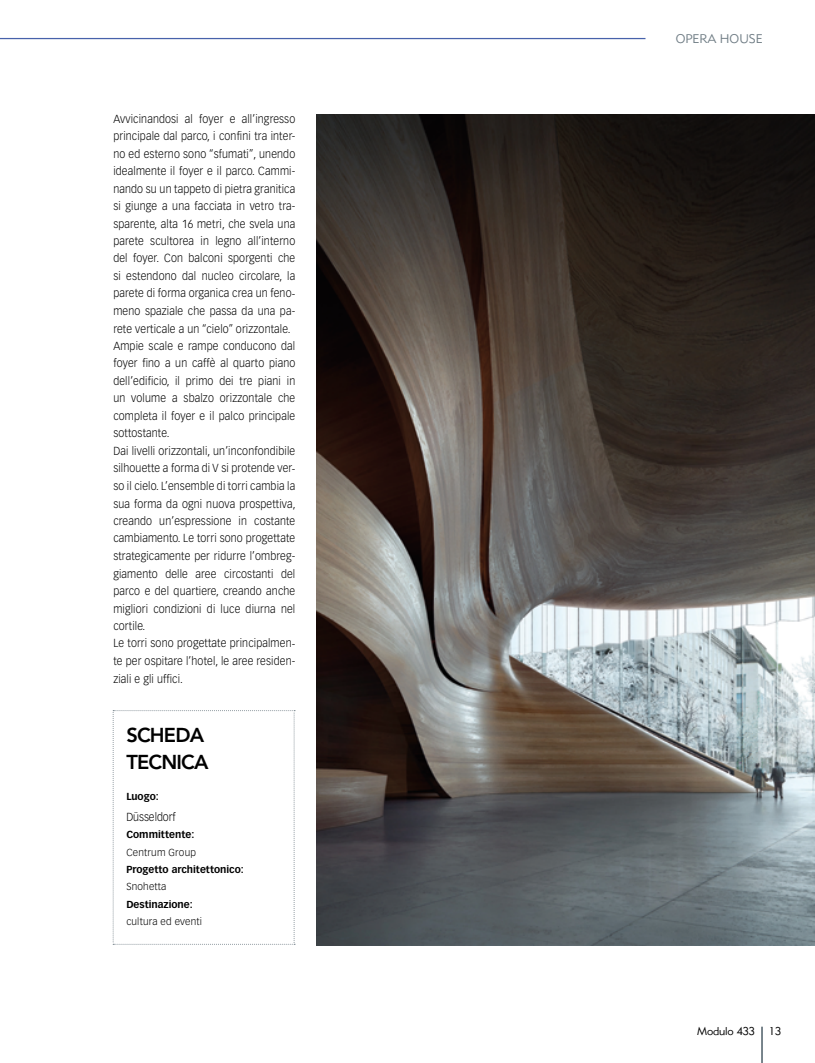
<style>
.page{position:relative;width:815px;height:1063px;background:#fff}
.page>*{position:absolute;margin:0;border:0;box-sizing:border-box;transform-origin:0 0}
.t1{font:800 20px/26.2px "Avenir LT Std";letter-spacing:-.04em;color:#000}
.t2{font:12.5px "Metro Lite Two";color:#717e86}
.t3{font:300 11.5px/17.5px "Vectora LT Std";letter-spacing:.015em;color:#000;scale:.92 1}
.t4{font:11.25px "Metro Lite Two";letter-spacing:-.015em;color:#000}
.t5{font:700 10px "Vectora LT Std";color:#000}
.t6{font:300 10px "Vectora LT Std";letter-spacing:.02em;color:#000}
</style>
<div class="page">
<hr style="left:761px;top:1027px;width:2px;height:36px;background:#717e86">
<img style="left:317px;top:114px;width:498px;height:831px">
<svg style="left:113px;top:710px;width:182px;height:235px"></svg>
<hr style="left:0;top:38px;width:645px;height:1px;background:#4762ab">
<p class="t3" style="left:113px;top:110px;width:200px">Avvicinandosi al foyer e all’ingresso principale dal parco, i confini tra inter&shy;no ed esterno sono “sfumati”, unendo idealmente il foyer e il parco. Cammi&shy;nando su un tappeto di pietra granitica si giunge a una facciata in vetro tra&shy;sparente, alta 16 metri, che svela una parete scultorea in legno all’interno del foyer. Con balconi sporgenti che si estendono dal nucleo circolare, la parete di forma organica crea un feno&shy;meno spaziale che passa da una pa&shy;rete verticale a un “cielo” orizzontale.<br>Ampie scale e rampe conducono dal foyer fino a un caffè al quarto piano dell’edificio, il primo dei tre piani in un volume a sbalzo orizzontale che completa il foyer e il palco principale sottostante.<br>Dai livelli orizzontali, un’inconfondibile silhouette a forma di V si protende ver&shy;so il cielo. L’ensemble di torri cambia la sua forma da ogni nuova prospettiva, creando un’espressione in costante cambiamento. Le torri sono progettate strategicamente per ridurre l’ombreg&shy;giamento delle aree circostanti del parco e del quartiere, creando anche migliori condizioni di luce diurna nel cortile.<br>Le torri sono progettate principalmen&shy;te per ospitare l’hotel, le aree residen&shy;ziali e gli uffici.</p>
<h1 class="t1" style="left:126px;top:722px;width:84px">SCHEDA<br>TECNICA</h1>
<p class="t5" style="left:126px;top:791px;width:34px">Luogo:</p>
<p class="t3" style="left:126px;top:809px;width:55px">Düsseldorf</p>
<p class="t5" style="left:126px;top:829px;width:69px">Committente:</p>
<p class="t6" style="left:126px;top:846px;width:71px">Centrum Group</p>
<p class="t5" style="left:126px;top:863px;width:119px">Progetto architettonico:</p>
<p class="t6" style="left:126px;top:881px;width:42px">Snohetta</p>
<p class="t5" style="left:126px;top:898px;width:68px">Destinazione:</p>
<p class="t6" style="left:126px;top:916px;width:77px">cultura ed eventi</p>
<p class="t2" style="left:676px;top:31px;width:89px">OPERA HOUSE</p>
<p class="t4" style="left:697px;top:1025px;width:86px">Modulo 433 13</p>
</div>
